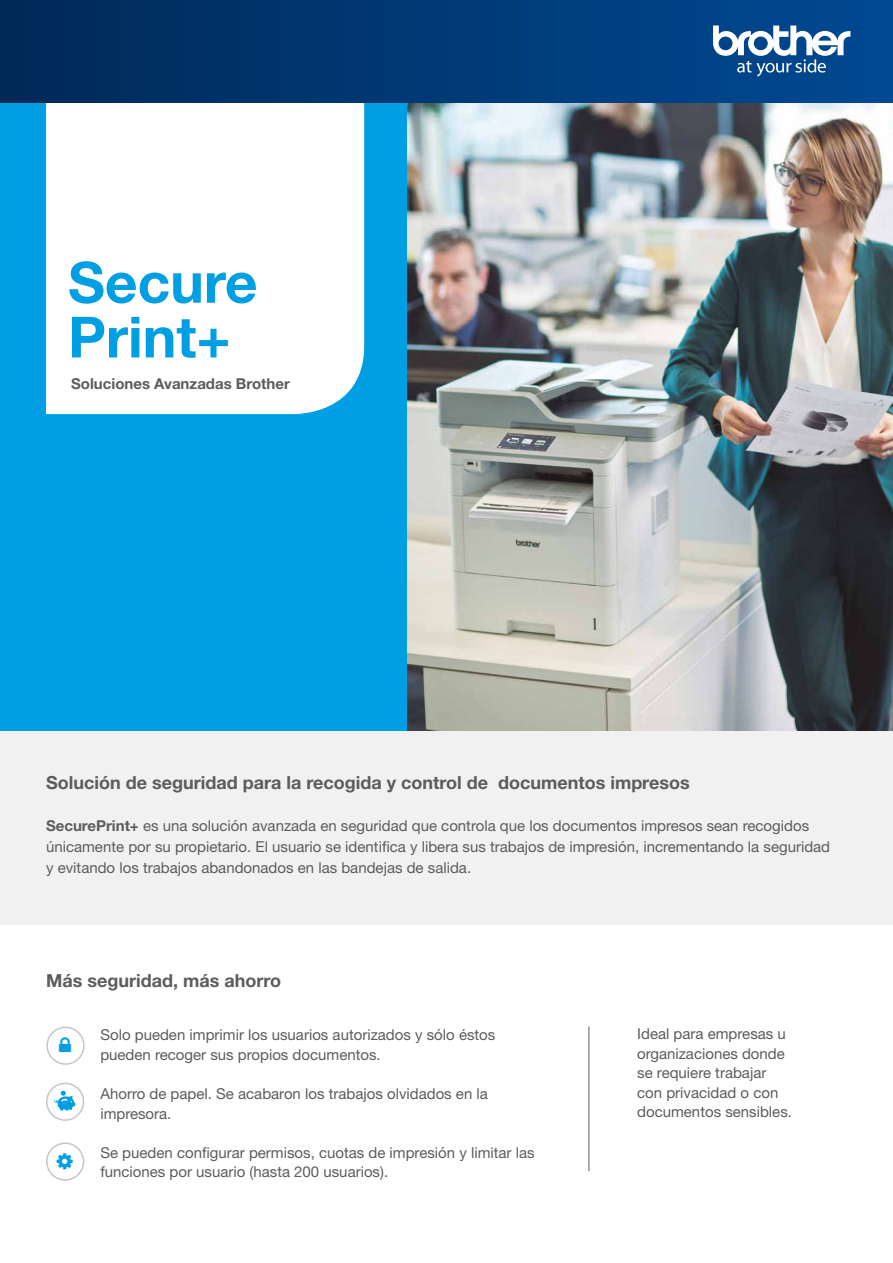
<style>
.page{position:relative;width:893px;height:1263px;background:#fff}
.page>*{position:absolute;margin:0;border:0;box-sizing:border-box;transform-origin:0 0}
.t1{font:700 56.85px/54.8px "Helvetica Neue LT Std";color:#009fe3}
.t2{font:700 18px "Helvetica Neue LT Std";color:#5c5c5b}
.t3{font:15px/19.5px "Helvetica Neue LT Std";color:#5c5c5b}
.t4{font:700 15px "Helvetica Neue LT Std";color:#5c5c5b}
.s1{font-weight:700}
</style>
<div class="page">
<img style="left:406px;top:102px;width:487px;height:630px">
<div style="left:0;top:84px;width:406px;height:716px;background:#009fe3"></div>
<div style="left:46px;top:102px;width:318px;height:312px;background:#fff"></div>
<div style="left:0;top:0;width:893px;height:102px;background:linear-gradient(to right,#002a58,#004994)"></div>
<svg style="left:713px;top:26px;width:137px;height:51px"></svg>
<div style="left:0;top:732px;width:893px;height:193px;background:#f1f1f1"></div>
<hr style="left:589px;top:1026px;width:1px;height:145px;background:#5c5c5b">
<div style="left:46px;top:1142px;width:38px;height:39px;border:2px solid #c6c6c6;border-radius:50%"></div>
<div style="left:46px;top:1026px;width:39px;height:39px;border:2px solid #c6c6c6;border-radius:50%"></div>
<div style="left:46px;top:1083px;width:38px;height:38px;border:2px solid #c6c6c6;border-radius:50%"></div>
<svg style="left:54px;top:1091px;width:21px;height:19px"></svg>
<h1 class="t1" style="left:68px;top:254px;width:191px">Secure<br>Print+</h1>
<p class="t4" style="left:71px;top:374px;width:220px">Soluciones Avanzadas Brother</p>
<p class="t2" style="left:46px;top:772px;width:645px">Solución de seguridad para la recogida y control de documentos impresos</p>
<p class="t3" style="left:46px;top:815px;width:786px;line-height:21px"><span class="s1">SecurePrint+</span> es una solución avanzada en seguridad que controla que los documentos impresos sean recogidos únicamente por su propietario. El usuario se identifica y libera sus trabajos de impresión, incrementando la seguridad y evitando los trabajos abandonados en las bandejas de salida.</p>
<p class="t2" style="left:46px;top:969px;width:236px">Más seguridad, más ahorro</p>
<p class="t3" style="left:100px;top:1025px;width:397px">Solo pueden imprimir los usuarios autorizados y sólo éstos pueden recoger sus propios documentos.</p>
<p class="t3" style="left:100px;top:1084px;width:389px">Ahorro de papel. Se acabaron los trabajos olvidados en la impresora.</p>
<p class="t3" style="left:100px;top:1142px;width:436px">Se pueden configurar permisos, cuotas de impresión y limitar las funciones por usuario (hasta 200 usuarios).</p>
<p class="t3" style="left:637px;top:1024px;width:156px">Ideal para empresas u organizaciones donde se requiere trabajar con privacidad o con documentos sensibles.</p>
</div>
